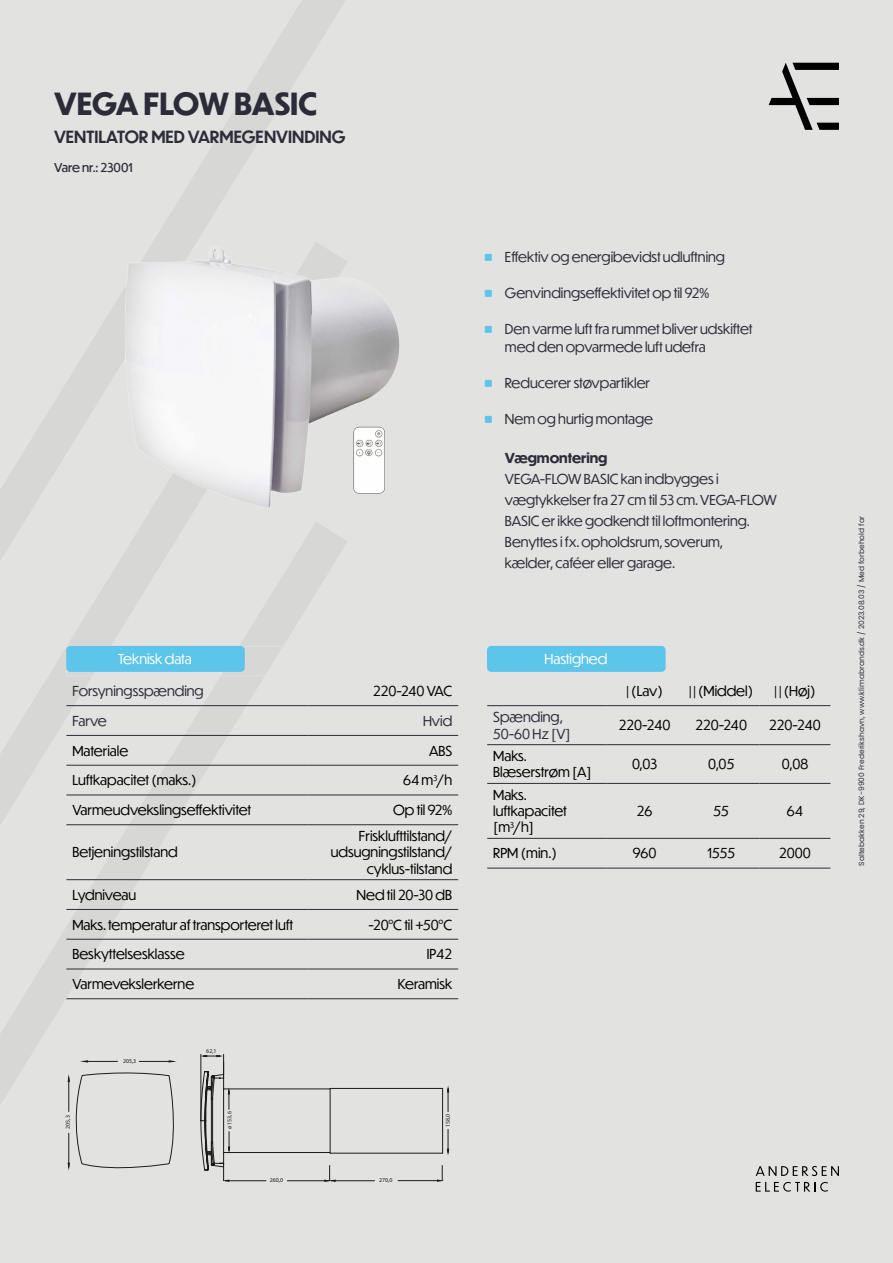
<style>
.page{position:relative;width:893px;height:1263px;background:#e2e2e1}
.page>*{position:absolute;margin:0;border:0;box-sizing:border-box;transform-origin:0 0}
.t1{font:700 30px "Dunbar Tall";letter-spacing:-.005em;color:#2b2c38}
.t2{font:500 16.5px "Dunbar Tall";color:#2b2c38}
.t3{font:13.5px/16.2px "Dunbar Tall";color:#000}
.t4{font:13.5px/21px "Dunbar Tall";color:#2c2d39}
.t5{font:13.5px "Dunbar Tall";color:#fff}
.t6{font:700 13.5px "Dunbar Tall";color:#2c2d39}
.t7{font:12px "Dunbar Tall";color:#2b2c38}
.t8{font:7.5px "Poppins";color:#2c2d39}
.t9{font:5.85px "Myriad Pro";color:#1b1b1b}
</style>
<div class="page">
<svg style="left:0;top:563px;width:348px;height:544px"></svg>
<svg style="left:0;top:0;width:347px;height:563px"></svg>
<img style="left:66px;top:235px;width:334px;height:285px">
<hr style="left:66px;top:705px;width:242px;height:1px;background:#2c2d39">
<hr style="left:308px;top:705px;width:150px;height:1px;background:#2c2d39">
<hr style="left:66px;top:735px;width:242px;height:1px;background:#2c2d39">
<hr style="left:308px;top:735px;width:150px;height:1px;background:#2c2d39">
<hr style="left:66px;top:765px;width:242px;height:1px;background:#2c2d39">
<hr style="left:308px;top:765px;width:150px;height:1px;background:#2c2d39">
<hr style="left:66px;top:795px;width:242px;height:1px;background:#2c2d39">
<hr style="left:308px;top:795px;width:150px;height:1px;background:#2c2d39">
<hr style="left:66px;top:824px;width:242px;height:1px;background:#2c2d39">
<hr style="left:308px;top:824px;width:150px;height:1px;background:#2c2d39">
<hr style="left:66px;top:879px;width:242px;height:1px;background:#2c2d39">
<hr style="left:308px;top:879px;width:150px;height:1px;background:#2c2d39">
<hr style="left:66px;top:909px;width:242px;height:1px;background:#2c2d39">
<hr style="left:308px;top:909px;width:150px;height:1px;background:#2c2d39">
<hr style="left:66px;top:939px;width:242px;height:1px;background:#2c2d39">
<hr style="left:308px;top:939px;width:150px;height:1px;background:#2c2d39">
<hr style="left:66px;top:968px;width:242px;height:1px;background:#2c2d39">
<hr style="left:308px;top:968px;width:150px;height:1px;background:#2c2d39">
<hr style="left:66px;top:998px;width:242px;height:1px;background:#2c2d39">
<hr style="left:308px;top:998px;width:150px;height:1px;background:#2c2d39">
<hr style="left:66px;top:646px;width:242px;height:1px;background:#e1e1e1">
<hr style="left:308px;top:646px;width:150px;height:1px;background:#e1e1e1">
<hr style="left:66px;top:675px;width:242px;height:1px;background:#e1e1e1">
<hr style="left:308px;top:675px;width:150px;height:1px;background:#e1e1e1">
<div style="left:66px;top:646px;width:179px;height:26px;background:#5dc5ea;border-radius:4px"></div>
<hr style="left:487px;top:705px;width:119px;height:1px;background:#2c2d39">
<hr style="left:606px;top:705px;width:77px;height:1px;background:#2c2d39">
<hr style="left:683px;top:705px;width:76px;height:1px;background:#2c2d39">
<hr style="left:759px;top:705px;width:71px;height:1px;background:#2c2d39">
<hr style="left:487px;top:744px;width:119px;height:1px;background:#2c2d39">
<hr style="left:606px;top:744px;width:77px;height:1px;background:#2c2d39">
<hr style="left:683px;top:744px;width:76px;height:1px;background:#2c2d39">
<hr style="left:759px;top:744px;width:71px;height:1px;background:#2c2d39">
<hr style="left:487px;top:783px;width:119px;height:1px;background:#2c2d39">
<hr style="left:606px;top:783px;width:77px;height:1px;background:#2c2d39">
<hr style="left:683px;top:783px;width:76px;height:1px;background:#2c2d39">
<hr style="left:759px;top:783px;width:71px;height:1px;background:#2c2d39">
<hr style="left:487px;top:838px;width:119px;height:1px;background:#2c2d39">
<hr style="left:606px;top:838px;width:77px;height:1px;background:#2c2d39">
<hr style="left:683px;top:838px;width:76px;height:1px;background:#2c2d39">
<hr style="left:759px;top:838px;width:71px;height:1px;background:#2c2d39">
<hr style="left:487px;top:868px;width:119px;height:1px;background:#2c2d39">
<hr style="left:606px;top:868px;width:77px;height:1px;background:#2c2d39">
<hr style="left:683px;top:868px;width:76px;height:1px;background:#2c2d39">
<hr style="left:759px;top:868px;width:71px;height:1px;background:#2c2d39">
<div style="left:487px;top:646px;width:179px;height:26px;background:#5dc5ea;border-radius:4px"></div>
<svg style="left:769px;top:63px;width:70px;height:67px"></svg>
<svg style="left:756px;top:1166px;width:83px;height:10px"></svg>
<svg style="left:756px;top:1182px;width:72px;height:9px"></svg>
<hr style="left:139px;top:1061px;width:33px;height:1px;background:#1b1b1b">
<hr style="left:85px;top:1061px;width:32px;height:1px;background:#1b1b1b">
<svg style="left:201px;top:1054px;width:248px;height:127px"></svg>
<svg style="left:68px;top:1070px;width:111px;height:101px"></svg>
<img style="left:348px;top:422px;width:43px;height:78px">
<h1 class="t1" style="left:54px;top:82px;width:265px">VEGA FLOW BASIC</h1>
<p class="t2" style="left:54px;top:125px;width:293px">VENTILATOR MED VARMEGENVINDING</p>
<p class="t7" style="left:54px;top:159px;width:80px">Vare nr.: 23001</p>
<p class="t5" style="left:118px;top:650px;width:75px">Teknisk data</p>
<p class="t4" style="left:72px;top:680px;width:133px">Forsyningsspænding</p>
<p class="t3" style="left:373px;top:682px;width:81px">220-240 VAC</p>
<p class="t4" style="left:72px;top:710px;width:36px">Farve</p>
<p class="t4" style="left:423px;top:710px;width:31px">Hvid</p>
<p class="t3" style="left:72px;top:742px;width:57px">Materiale</p>
<p class="t3" style="left:429px;top:742px;width:25px">ABS</p>
<p class="t3" style="left:72px;top:772px;width:126px">Luftkapacitet (maks.)</p>
<p class="t3" style="left:403px;top:772px;width:51px">64 m<sup>3</sup>/h</p>
<p class="t3" style="left:72px;top:801px;width:180px">Varmeudvekslingseffektivitet</p>
<p class="t3" style="left:393px;top:801px;width:61px">Op til 92%</p>
<p class="t3" style="left:72px;top:844px;width:107px">Betjeningstilstand</p>
<p class="t3" style="left:331px;top:828px;width:123px;text-align:right">Frisklufttilstand/ udsugningstilstand/ cyklus-tilstand</p>
<p class="t3" style="left:72px;top:886px;width:65px">Lydniveau</p>
<p class="t3" style="left:357px;top:886px;width:97px">Ned til 20-30 dB</p>
<p class="t3" style="left:72px;top:916px;width:222px">Maks. temperatur af transporteret luft</p>
<p class="t3" style="left:368px;top:916px;width:85px">-20°C til +50°C</p>
<p class="t3" style="left:72px;top:946px;width:114px">Beskyttelsesklasse</p>
<p class="t3" style="left:427px;top:946px;width:27px">IP42</p>
<p class="t3" style="left:72px;top:975px;width:123px">Varmevekslerkerne</p>
<p class="t3" style="left:398px;top:975px;width:56px">Keramisk</p>
<p class="t9" style="left:64px;top:1128px;width:15px;rotate:-90deg">205,3</p>
<p class="t9" style="left:123px;top:1057px;width:15px">205,3</p>
<p class="t9" style="left:206px;top:1047px;width:12px">62,1</p>
<p class="t9" style="left:226px;top:1129px;width:19px;rotate:-90deg">ø 153,6</p>
<p class="t9" style="left:270px;top:1176px;width:15px">260,0</p>
<p class="t9" style="left:379px;top:1176px;width:15px">270,0</p>
<p class="t9" style="left:444px;top:1127px;width:15px;rotate:-90deg">158,0</p>
<p class="t4" style="left:505px;top:246px;width:222px">Effektiv og energibevidst udluftning</p>
<p class="t4" style="left:505px;top:282px;width:206px">Genvindingseffektivitet op til 92%</p>
<p class="t4" style="left:505px;top:319px;width:249px;line-height:18px">Den varme luft fra rummet bliver udskiftet med den opvarmede luft udefra</p>
<p class="t4" style="left:505px;top:372px;width:147px">Reducerer støvpartikler</p>
<p class="t4" style="left:505px;top:408px;width:150px">Nem og hurtig montage</p>
<p class="t6" style="left:505px;top:448px;width:104px">Vægmontering</p>
<p class="t4" style="left:505px;top:468px;width:273px">VEGA-FLOW BASIC kan indbygges i vægtykkelser fra 27 cm til 53 cm. VEGA-FLOW BASIC er ikke godkendt til loftmontering.<br>Benyttes i fx. opholdsrum, soverum,<br>kælder, caféer eller garage.</p>
<p class="t5" style="left:544px;top:650px;width:64px">Hastighed</p>
<p class="t3" style="left:626px;top:682px;width:38px">| (Lav)</p>
<p class="t3" style="left:689px;top:682px;width:66px">| | (Middel)</p>
<p class="t3" style="left:774px;top:682px;width:43px">| | (Høj)</p>
<p class="t4" style="left:493px;top:708px;width:79px;line-height:16.5px">Spænding,<br>50-60 Hz [V]</p>
<p class="t3" style="left:619px;top:717px;width:53px">220-240</p>
<p class="t3" style="left:695px;top:717px;width:53px">220-240</p>
<p class="t3" style="left:769px;top:717px;width:53px">220-240</p>
<p class="t3" style="left:493px;top:747px;width:100px">Maks.<br>Blæserstrøm [A]</p>
<p class="t3" style="left:632px;top:756px;width:27px">0,03</p>
<p class="t3" style="left:708px;top:756px;width:28px">0,05</p>
<p class="t3" style="left:782px;top:756px;width:28px">0,08</p>
<p class="t3" style="left:493px;top:786px;width:75px">Maks. luftkapacitet [m<sup>3</sup>/h]</p>
<p class="t3" style="left:637px;top:802px;width:17px">26</p>
<p class="t3" style="left:713px;top:802px;width:17px">55</p>
<p class="t3" style="left:787px;top:802px;width:18px">64</p>
<p class="t3" style="left:493px;top:845px;width:65px">RPM (min.)</p>
<p class="t3" style="left:633px;top:845px;width:25px">960</p>
<p class="t3" style="left:707px;top:845px;width:29px">1555</p>
<p class="t3" style="left:779px;top:845px;width:33px">2000</p>
<p class="t8" style="left:857px;top:866px;width:351px;rotate:-90deg">Saltebakken 29, DK-9900 Frederikshavn, www.klimabrands.dk / 2023.08.03 / Med forbehold for</p>
</div>
